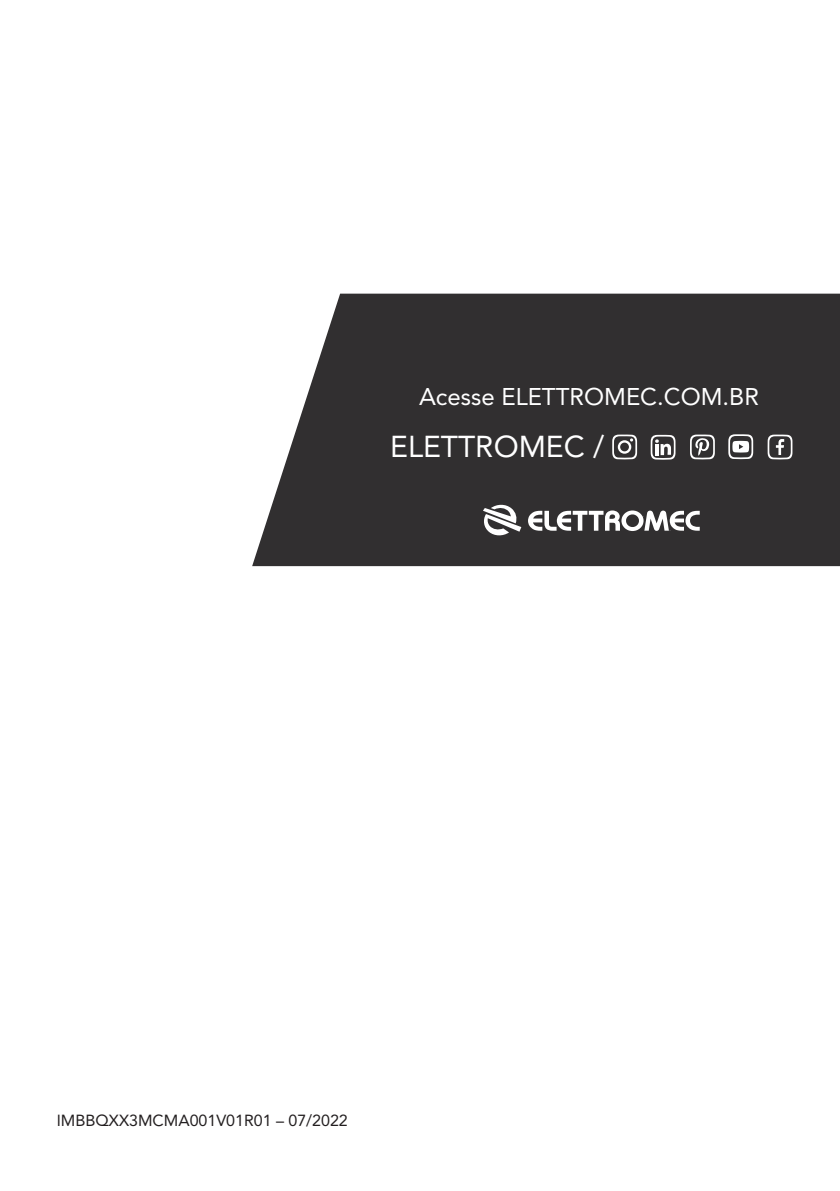
<style>
.page{position:relative;width:840px;height:1191px;background:#fff}
.page>*{position:absolute;margin:0;border:0;box-sizing:border-box;transform-origin:0 0}
.t1{font:30px "Avenir LT Std";color:#fff}
.t2{font:24px "Avenir LT Std";color:#fff}
.t3{font:16px "Avenir LT Std";color:#231f20}
</style>
<div class="page">
<svg style="left:252px;top:294px;width:587px;height:272px;background:#413f40"></svg>
<svg style="left:527px;top:510px;width:172px;height:21px"></svg>
<svg style="left:482px;top:503px;width:39px;height:33px"></svg>
<svg style="left:612px;top:434px;width:24px;height:25px"></svg>
<svg style="left:650px;top:435px;width:25px;height:25px"></svg>
<svg style="left:689px;top:434px;width:25px;height:25px"></svg>
<svg style="left:728px;top:434px;width:24px;height:25px"></svg>
<svg style="left:767px;top:434px;width:25px;height:25px"></svg>
<h2 class="t2" style="left:419px;top:382px;width:341px">Acesse ELETTROMEC.COM.BR</h2>
<h1 class="t1" style="left:390px;top:429px;width:215px">ELETTROMEC /</h1>
<p class="t3" style="left:57px;top:1111px;width:292px">IMBBQXX3MCMA001V01R01 – 07/2022</p>
</div>
